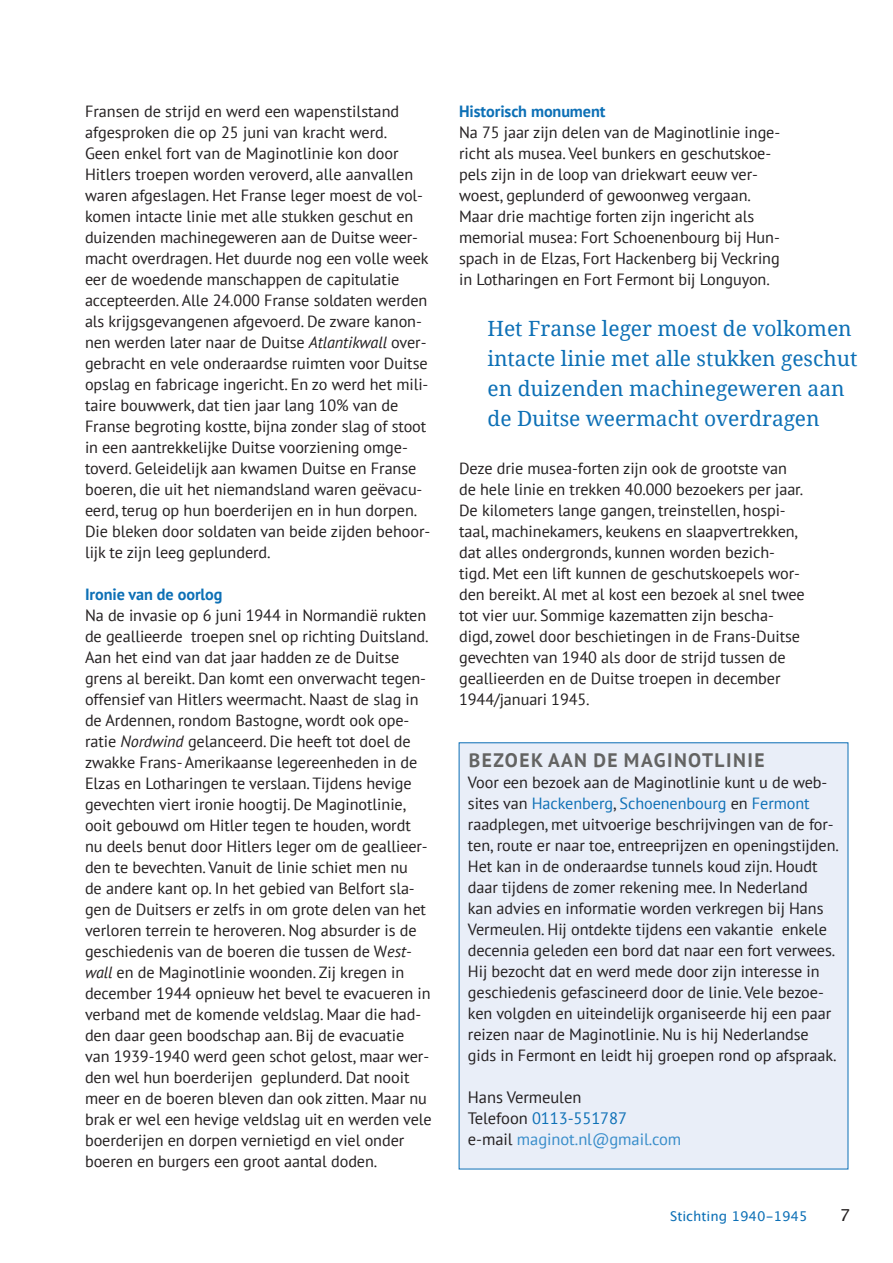
<style>
.page{position:relative;width:893px;height:1263px;background:#fff}
.page>*{position:absolute;margin:0;border:0;box-sizing:border-box;transform-origin:0 0}
.t1{font:21px/30px "Droid Serif";color:#0d70b6}
.t2{font:700 19.5px "PT Sans";letter-spacing:.075em;color:#636362}
.t3{font:16.5px/21px "PT Sans";letter-spacing:-.005em;color:#231f20}
.t4{font:16.5px "Lucida Grande";color:#231f20}
.t5{font:16.2px/21px "PT Sans";letter-spacing:-.005em;color:#231f20}
.t6{font:700 16.2px "PT Sans";letter-spacing:-.005em;color:#0d70b6}
.t7{font:13.5px "Lucida Grande";color:#0d70b6}
.s1{font-style:italic}
.s2{color:#0d70b6}
.s3{color:#388dca}
</style>
<div class="page">
<div style="left:459px;top:743px;width:389px;height:426px;background:#e9eef8"></div>
<p class="t5" style="left:85px;top:101px;width:347px">Fransen de strijd en werd een wapenstilstand afgesproken die op 25 juni van kracht werd.<br>Geen enkel fort van de Maginotlinie kon door Hitlers troepen worden veroverd, alle aanvallen waren afgeslagen. Het Franse leger moest de vol&shy;komen intacte linie met alle stukken geschut en duizenden machinegeweren aan de Duitse weer&shy;macht overdragen. Het duurde nog een volle week eer de woedende manschappen de capitulatie accepteerden. Alle 24.000 Franse soldaten werden als krijgsgevangenen afgevoerd. De zware kanon&shy;nen werden later naar de Duitse <span class="s1">Atlantikwall</span> over&shy;gebracht en vele onderaardse ruimten voor Duitse opslag en fabricage ingericht. En zo werd het mili&shy;taire bouwwerk, dat tien jaar lang 10% van de Franse begroting kostte, bijna zonder slag of stoot in een aantrekkelijke Duitse voorziening omge&shy;toverd. Geleidelijk aan kwamen Duitse en Franse boeren, die uit het niemandsland waren geëvacu&shy;eerd, terug op hun boerderijen en in hun dorpen.<br>Die bleken door soldaten van beide zijden behoor&shy;lijk te zijn leeg geplunderd.</p>
<p class="t6" style="left:85px;top:584px;width:139px">Ironie van de oorlog</p>
<p class="t5" style="left:85px;top:604px;width:348px">Na de invasie op 6 juni 1944 in Normandië rukten de geallieerde troepen snel op richting Duitsland.<br>Aan het eind van dat jaar hadden ze de Duitse grens al bereikt. Dan komt een onverwacht tegen&shy;offensief van Hitlers weermacht. Naast de slag in de Ardennen, rondom Bastogne, wordt ook ope&shy;ratie <span class="s1">Nordwind</span> gelanceerd. Die heeft tot doel de zwakke Frans- Amerikaanse legereenheden in de Elzas en Lotharingen te verslaan. Tijdens hevige gevechten viert ironie hoogtij. De Maginotlinie, ooit gebouwd om Hitler tegen te houden, wordt nu deels benut door Hitlers leger om de geallieer&shy;den te bevechten. Vanuit de linie schiet men nu<br>de andere kant op. In het gebied van Belfort sla&shy;gen de Duitsers er zelfs in om grote delen van het verloren terrein te heroveren. Nog absurder is de geschiedenis van de boeren die tussen de W<span class="s1">est&shy;wall</span> en de Maginotlinie woonden. Zij kregen in december 1944 opnieuw het bevel te evacueren in verband met de komende veldslag. Maar die had&shy;den daar geen boodschap aan. Bij de evacuatie van 1939-1940 werd geen schot gelost, maar wer&shy;den wel hun boerderijen geplunderd. Dat nooit meer en de boeren bleven dan ook zitten. Maar nu brak er wel een hevige veldslag uit en werden vele boerderijen en dorpen vernietigd en viel onder boeren en burgers een groot aantal doden.</p>
<p class="t6" style="left:459px;top:101px;width:148px">Historisch monument</p>
<p class="t5" style="left:459px;top:122px;width:323px">Na 75 jaar zijn delen van de Maginotlinie inge&shy;richt als musea. Veel bunkers en geschutskoe&shy;pels zijn in de loop van driekwart eeuw ver&shy;woest, geplunderd of gewoonweg vergaan.<br>Maar drie machtige forten zijn ingericht als memorial musea: Fort Schoenenbourg bij Hun&shy;spach in de Elzas, Fort Hackenberg bij Veckring in Lotharingen en Fort Fermont bij Longuyon.</p>
<p class="t1" style="left:487px;top:313px;width:371px">Het Franse leger moest de volkomen intacte linie met alle stukken geschut en duizenden machinegeweren aan de Duitse weermacht overdragen</p>
<p class="t5" style="left:459px;top:458px;width:347px">Deze drie musea-forten zijn ook de grootste van de hele linie en trekken 40.000 bezoekers per jaar.<br>De kilometers lange gangen, treinstellen, hospi&shy;taal, machinekamers, keukens en slaapvertrekken, dat alles ondergronds, kunnen worden bezich&shy;tigd. Met een lift kunnen de geschutskoepels wor&shy;den bereikt. Al met al kost een bezoek al snel twee tot vier uur. Sommige kazematten zijn bescha&shy;digd, zowel door beschietingen in de Frans-Duitse gevechten van 1940 als door de strijd tussen de geallieerden en de Duitse troepen in december 1944/januari 1945.</p>
<p class="t2" style="left:469px;top:747px;width:297px">BEZOEK AAN DE MAGINOTLINIE</p>
<p class="t5" style="left:468px;top:771px;width:372px">Voor een bezoek aan de Maginotlinie kunt u de web&shy;sites van <span class="s2">Hackenberg</span>, <span class="s2">Schoenenbourg</span> en <span class="s2">Fermont </span>raadplegen, met uitvoerige beschrijvingen van de for&shy;ten, route er naar toe, entreeprijzen en openingstijden.<br>Het kan in de onderaardse tunnels koud zijn. Houdt daar tijdens de zomer rekening mee. In Nederland<br>kan advies en informatie worden verkregen bij Hans Vermeulen. Hij ontdekte tijdens een vakantie enkele decennia geleden een bord dat naar een fort verwees.<br>Hij bezocht dat en werd mede door zijn interesse in geschiedenis gefascineerd door de linie. Vele bezoe&shy;ken volgden en uiteindelijk organiseerde hij een paar reizen naar de Maginotlinie. Nu is hij Nederlandse gids in Fermont en leidt hij groepen rond op afspraak.</p>
<p class="t3" style="left:468px;top:1086px;width:215px">Hans Vermeulen<br>Telefoon <span class="s2">0113-551787<br></span>e-mail <span class="s3">maginot.nl@gmail.com</span></p>
<p class="t7" style="left:670px;top:1208px;width:139px">Stichting 1940-1945</p>
<p class="t4" style="left:840px;top:1205px;width:12px">7</p>
</div>
